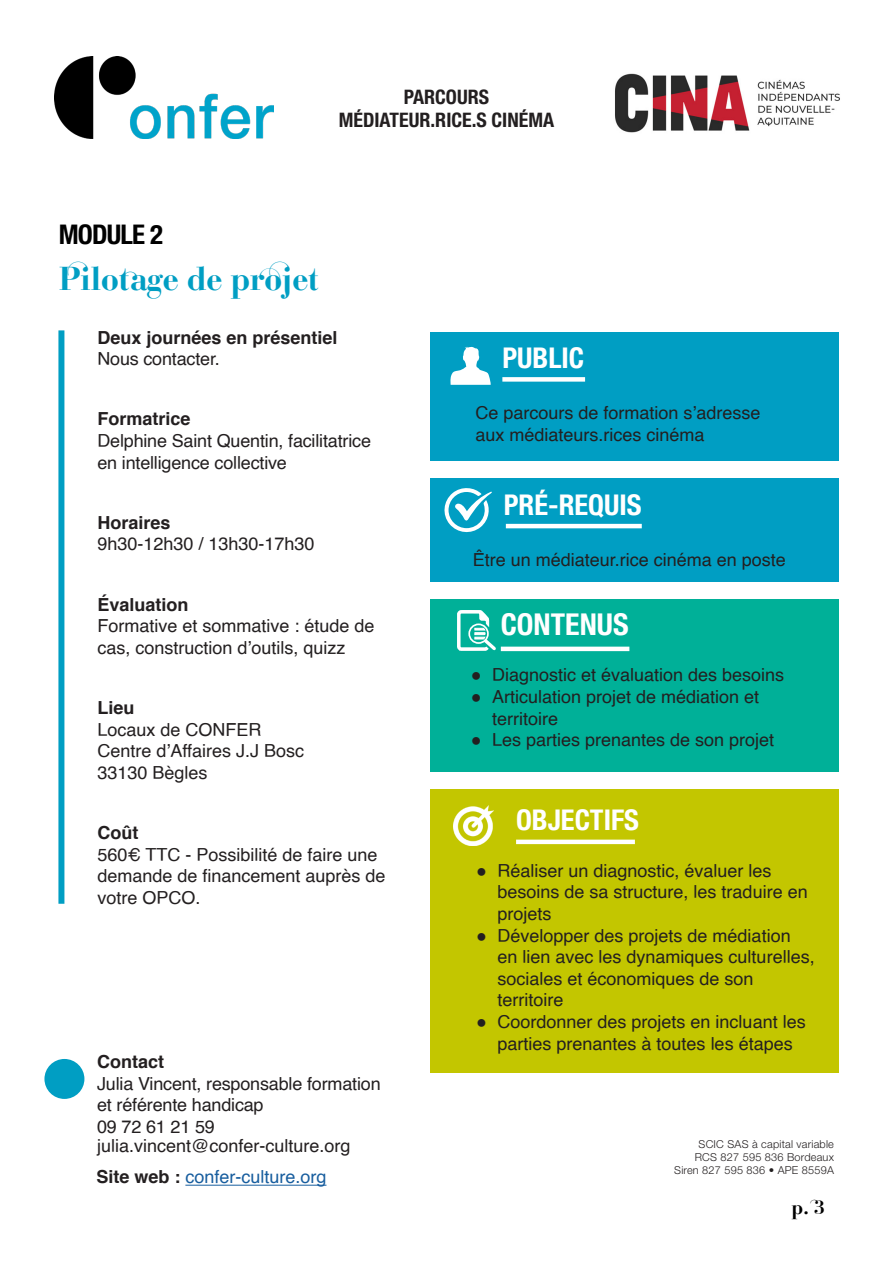
<style>
.page{position:relative;width:893px;height:1263px;background:#fff}
.page>*{position:absolute;margin:0;border:0;box-sizing:border-box;transform-origin:0 0}
.t1{font:700 33px "CO";letter-spacing:-.02em;color:#009ec3}
.List_Paragraph{font:700 condensed 30px "Helvetica Neue LT";color:#fff}
.List_Paragraph-2{font:700 condensed 28.5px "Helvetica Neue LT";color:#fff}
.t2{font:700 condensed 27px "Helvetica Neue LT";letter-spacing:-.03em;color:#000}
.t3{font:700 condensed 19.95px/23.9px "Helvetica Neue LT";color:#231f20;text-align:center}
.t4{font:700 19.5px "CO";color:#000}
.Titre_2_sans_numéros{font:18px/21.6px "Helvetica";color:#231f20}
.t5{font:700 18px "Helvetica";color:#231f20}
.t6{font:300 10.95px/13px "Helvetica Neue LT";letter-spacing:.02em;color:#231f20;text-align:right}
.s1{font-weight:700}
.s2{color:#175d9e}
</style>
<div class="page">
<img style="left:54px;top:56px;width:220px;height:82px">
<div style="left:44px;top:1059px;width:40px;height:40px;background:#009ec3;border-radius:50%"></div>
<hr style="left:185px;top:1185px;width:141px;height:1px;background:#175d9e">
<img style="left:615px;top:73px;width:225px;height:60px">
<div style="left:431px;top:599px;width:408px;height:172px;background:#00b098"></div>
<hr style="left:501px;top:647px;width:128px;height:4px;background:#fff">
<svg style="left:457px;top:610px;width:39px;height:41px"></svg>
<div style="left:430px;top:332px;width:409px;height:129px;background:#009ec3"></div>
<svg style="left:450px;top:347px;width:41px;height:38px"></svg>
<div style="left:502px;top:377px;width:83px;height:5px;background:#fff"></div>
<div style="left:430px;top:478px;width:409px;height:104px;background:#009ec3"></div>
<hr style="left:506px;top:524px;width:136px;height:4px;background:#fff">
<svg style="left:444px;top:488px;width:48px;height:45px"></svg>
<div style="left:58px;top:330px;width:6px;height:574px;background:#009ec3"></div>
<div style="left:430px;top:789px;width:409px;height:283px;background:#c3c600"></div>
<hr style="left:516px;top:840px;width:119px;height:4px;background:#fff">
<img style="left:453px;top:805px;width:40px;height:40px">
<p class="t3" style="left:339px;top:84px;width:217px">PARCOURS<br>MÉDIATEUR.RICE.S CINÉMA</p>
<p class="t2" style="left:59px;top:218px;width:106px">MODULE 2</p>
<p class="t1" style="left:59px;top:259px;width:262px">Pilotage de projet</p>
<p class="t5" style="left:97px;top:323px;width:242px">Deux journées en présentiel</p>
<p class="Titre_2_sans_numéros" style="left:97px;top:349px;width:124px">Nous contacter.</p>
<p class="t5" style="left:97px;top:404px;width:95px">Formatrice</p>
<p class="Titre_2_sans_numéros" style="left:97px;top:430px;width:275px">Delphine Saint Quentin, facilitatrice en intelligence collective</p>
<p class="t5" style="left:97px;top:508px;width:75px">Horaires</p>
<p class="Titre_2_sans_numéros" style="left:97px;top:534px;width:219px">9h30-12h30 / 13h30-17h30</p>
<p class="t5" style="left:97px;top:590px;width:93px">Évaluation</p>
<p class="Titre_2_sans_numéros" style="left:97px;top:616px;width:279px">Formative et sommative : étude de</p>
<p class="Titre_2_sans_numéros" style="left:97px;top:637px;width:250px">cas, construction d’outils, quizz</p>
<p class="t5" style="left:97px;top:693px;width:39px">Lieu</p>
<p class="Titre_2_sans_numéros" style="left:97px;top:719px;width:166px">Locaux de CONFER</p>
<p class="Titre_2_sans_numéros" style="left:97px;top:741px;width:208px">Centre d’Affaires J.J Bosc</p>
<p class="Titre_2_sans_numéros" style="left:97px;top:762px;width:112px">33130 Bègles</p>
<p class="t5" style="left:97px;top:818px;width:42px">Coût</p>
<p class="Titre_2_sans_numéros" style="left:97px;top:844px;width:290px">560€ TTC - Possibilité de faire une demande de financement auprès de votre OPCO.</p>
<p class="t5" style="left:97px;top:1047px;width:68px">Contact</p>
<p class="Titre_2_sans_numéros" style="left:97px;top:1073px;width:285px">Julia Vincent, responsable formation et référente handicap<br>09 72 61 21 59</p>
<p class="Titre_2_sans_numéros" style="left:96px;top:1131px;width:256px;line-height:30.5px">julia.vincent@confer-culture.org<br><span class="s1">Site web :</span> <span class="s2">confer-culture.org</span></p>
<p class="List_Paragraph-2" style="left:502px;top:341px;width:83px">PUBLIC</p>
<p class="Titre_2_sans_numéros" style="left:475px;top:402px;width:287px;line-height:22.5px">Ce parcours de formation s’adresse aux médiateurs.rices cinéma</p>
<p class="List_Paragraph-2" style="left:504px;top:487px;width:139px">PRÉ-REQUIS</p>
<p class="Titre_2_sans_numéros" style="left:473px;top:550px;width:315px">Être un médiateur.rice cinéma en poste</p>
<p class="List_Paragraph" style="left:501px;top:607px;width:129px">CONTENUS</p>
<p class="Titre_2_sans_numéros" style="left:471px;top:665px;width:315px">● Diagnostic et évaluation des besoins</p>
<p class="Titre_2_sans_numéros" style="left:492px;top:686px;width:269px;text-indent:-21px">● Articulation projet de médiation et territoire</p>
<p class="Titre_2_sans_numéros" style="left:471px;top:729px;width:305px">● Les parties prenantes de son projet</p>
<p class="List_Paragraph-2" style="left:516px;top:802px;width:124px">OBJECTIFS</p>
<p class="Titre_2_sans_numéros" style="left:497px;top:860px;width:312px;text-indent:-21px">● Réaliser un diagnostic, évaluer les besoins de sa structure, les traduire en projets</p>
<p class="Titre_2_sans_numéros" style="left:497px;top:925px;width:319px;text-indent:-21px">● Développer des projets de médiation en lien avec les dynamiques culturelles, sociales et économiques de son territoire</p>
<p class="Titre_2_sans_numéros" style="left:476px;top:1011px;width:331px;text-align:center">● Coordonner des projets en incluant les parties prenantes à toutes les étapes</p>
<p class="t6" style="left:674px;top:1137px;width:161px">SCIC SAS à capital variable<br>RCS 827 595 836 Bordeaux<br>Siren 827 595 836 • APE 8559A</p>
<p class="t4" style="left:791px;top:1196px;width:35px">p. 3</p>
</div>
